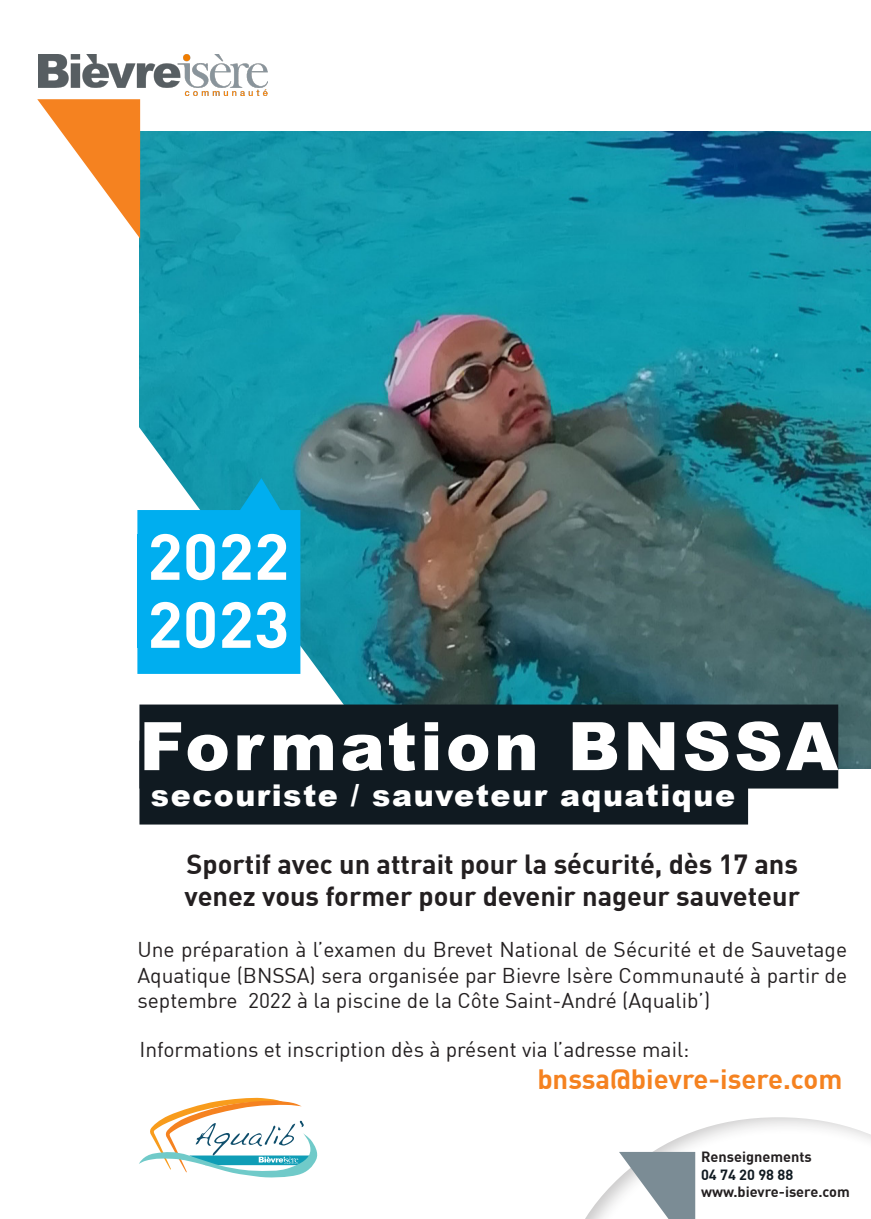
<style>
.page{position:relative;width:871px;height:1219px;background:#fff}
.page>*{position:absolute;margin:0;border:0;box-sizing:border-box;transform-origin:0 0}
.t1{font:900 67px "Arial";letter-spacing:.05em;color:#fff}
.t2{font:700 64px/68px "DIN";color:#fff}
.t3{font:900 30px "Arial";letter-spacing:.05em;color:#fff}
.t4{font:700 27.3px "DIN";color:#f58220}
.t5{font:700 27.1px "DIN";color:#231f20}
.t6{font:21px/25.2px "DIN";color:#231f20;text-align:justify}
.t7{font:700 14.5px "DIN";color:#231f20}
.t8{font:700 14.5px "DIN";color:#101a21}
</style>
<div class="page">
<img style="left:140px;top:131px;width:730px;height:638px">
<img style="left:139px;top:239px;width:423px;height:586px">
<svg style="left:37px;top:99px;width:103px;height:140px"></svg>
<img style="left:39px;top:54px;width:228px;height:41px">
<div style="left:139px;top:704px;width:699px;height:84px;background:#101a21"></div>
<div style="left:139px;top:740px;width:608px;height:84px;background:#101a21"></div>
<svg style="left:137px;top:478px;width:163px;height:196px;background:#23b3e2"></svg>
<div style="left:137px;top:534px;width:162px;height:114px;background:#00aeef"></div>
<svg style="left:585px;top:1117px;width:285px;height:102px"></svg>
<svg style="left:139px;top:1097px;width:179px;height:81px"></svg>
<p class="t2" style="left:147px;top:520px;width:144px">2022<br>2023</p>
<p class="t1" style="left:139px;top:698px;width:700px">Formation BNSSA</p>
<p class="t3" style="left:151px;top:774px;width:585px">secouriste / sauveteur aquatique</p>
<p class="t5" style="left:186px;top:846px;width:612px">Sportif avec un attrait pour la sécurité, dès 17 ans</p>
<p class="t5" style="left:184px;top:879px;width:616px">venez vous former pour devenir nageur sauveteur</p>
<p class="t6" style="left:137px;top:937px;width:711px">Une préparation à l’examen du Brevet National de Sécurité et de Sauvetage Aquatique (BNSSA) sera organisée par Bievre Isère Communauté à partir de septembre 2022 à la piscine de la Côte Saint-André (Aqualib’)</p>
<p class="t6" style="left:139px;top:1036px;width:551px">Informations et inscription dès à présent via l’adresse mail:</p>
<p class="t4" style="left:537px;top:1061px;width:306px">bnssa@bievre-isere.com</p>
<p class="t7" style="left:700px;top:1147px;width:112px">Renseignements</p>
<p class="t8" style="left:700px;top:1165px;width:94px">04 74 20 98 88</p>
<p class="t7" style="left:700px;top:1182px;width:150px">www.bievre-isere.com</p>
</div>
